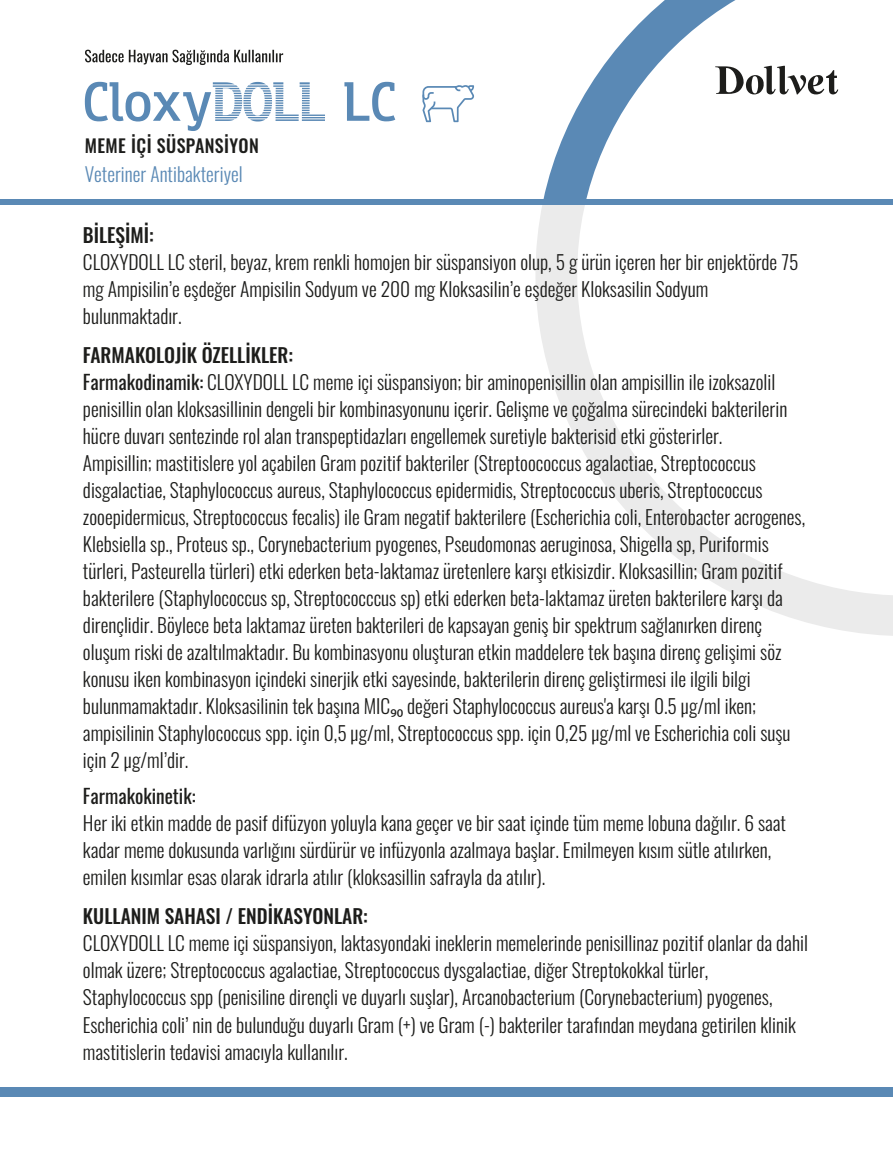
<style>
.page{position:relative;width:893px;height:1149px;background:#fff}
.page>*{position:absolute;margin:0;border:0;box-sizing:border-box;transform-origin:0 0}
.t1{font:64.5px "Eirik Raude";color:#5a89b5}
.t2{font:300 19.5px/27px "Oswald";color:#1d1d1b}
.t3{font:500 19.5px "Oswald";color:#1d1d1b}
.t4{font:300 19.5px "Oswald";color:#5a89b5}
.t5{font:19.5px "Oswald";color:#1d1d1b}
.t6{font:500 18px "Oswald";letter-spacing:.025em;color:#1d1d1b}
.s1{font-weight:500}
.s2{font-weight:400}
.s3{font-family:"Myriad Pro";font-weight:400}
</style>
<div class="page">
<svg style="left:422px;top:85px;width:52px;height:37px"></svg>
<svg style="left:213px;top:82px;width:112px;height:39px"></svg>
<svg style="left:85px;top:50px;width:198px;height:15px"></svg>
<svg style="left:543px;top:0;width:296px;height:199px"></svg>
<svg style="left:535px;top:204px;width:358px;height:432px"></svg>
<div style="left:0;top:1086px;width:893px;height:10px;background:#5a89b5"></div>
<div style="left:0;top:199px;width:893px;height:5px;background:#5a89b5"></div>
<h1 class="t1" style="left:83px;top:61px;width:131px">Cloxy</h1>
<h1 class="t1" style="left:343px;top:61px;width:55px">LC</h1>
<p class="t6" style="left:85px;top:130px;width:175px">MEME İÇİ SÜSPANSİYON</p>
<p class="t4" style="left:85px;top:157px;width:159px">Veteriner Antibakteriyel</p>
<p class="t3" style="left:83px;top:217px;width:72px">BİLEŞİMİ:</p>
<p class="t2" style="left:83px;top:246px;width:717px">CLOXYDOLL LC steril, beyaz, krem renkli homojen bir süspansiyon olup, 5 g ürün içeren her bir enjektörde 75 mg Ampisilin’e eşdeğer Ampisilin Sodyum ve 200 mg Kloksasilin’e eşdeğer Kloksasilin Sodyum bulunmaktadır.</p>
<p class="t2" style="left:83px;top:339px;width:724px"><span class="s1">FARMAKOLOJİK ÖZELLİKLER:<br></span><span class="s2">Farmakodinamik:</span> CLOXYDOLL LC meme içi süspansiyon; bir aminopenisillin olan ampisillin ile izoksazolil penisillin olan kloksasillinin dengeli bir kombinasyonunu içerir. Gelişme ve çoğalma sürecindeki bakterilerin hücre duvarı sentezinde rol alan transpeptidazları engellemek suretiyle bakterisid etki gösterirler.<br>Ampisillin; mastitislere yol açabilen Gram pozitif bakteriler (Streptoococcus agalactiae, Streptococcus disgalactiae, Staphylococcus aureus, Staphylococcus epidermidis, Streptococcus uberis, Streptococcus zooepidermicus, Streptococcus fecalis) ile Gram negatif bakterilere (Escherichia coli, Enterobacter acrogenes, Klebsiella sp., Proteus sp., Corynebacterium pyogenes, Pseudomonas aeruginosa, Shigella sp, Puriformis türleri, Pasteurella türleri) etki ederken beta-laktamaz üretenlere karşı etkisizdir. Kloksasillin; Gram pozitif bakterilere (Staphylococcus sp, Streptococccus sp) etki ederken beta-laktamaz üreten bakterilere karşı da dirençlidir. Böylece beta laktamaz üreten bakterileri de kapsayan geniş bir spektrum sağlanırken direnç oluşum riski de azaltılmaktadır. Bu kombinasyonu oluşturan etkin maddelere tek başına direnç gelişimi söz konusu iken kombinasyon içindeki sinerjik etki sayesinde, bakterilerin direnç geliştirmesi ile ilgili bilgi bulunmamaktadır. Kloksasilinin tek başına MIC<span class="s3">90</span> değeri Staphylococcus aureus'a karşı 0.5 µg/ml iken; ampisilinin Staphylococcus spp. için 0,5 µg/ml, Streptococcus spp. için 0,25 µg/ml ve Escherichia coli suşu için 2 µg/ml’dir.</p>
<p class="t5" style="left:83px;top:778px;width:114px">Farmakokinetik:</p>
<p class="t2" style="left:83px;top:807px;width:705px">Her iki etkin madde de pasif difüzyon yoluyla kana geçer ve bir saat içinde tüm meme lobuna dağılır. 6 saat kadar meme dokusunda varlığını sürdürür ve infüzyonla azalmaya başlar. Emilmeyen kısım sütle atılırken, emilen kısımlar esas olarak idrarla atılır (kloksasillin safrayla da atılır).</p>
<p class="t3" style="left:83px;top:898px;width:287px">KULLANIM SAHASI / ENDİKASYONLAR:</p>
<p class="t2" style="left:83px;top:927px;width:726px">CLOXYDOLL LC meme içi süspansiyon, laktasyondaki ineklerin memelerinde penisillinaz pozitif olanlar da dahil olmak üzere; Streptococcus agalactiae, Streptococcus dysgalactiae, diğer Streptokokkal türler, Staphylococcus spp (penisiline dirençli ve duyarlı suşlar), Arcanobacterium (Corynebacterium) pyogenes, Escherichia coli’ nin de bulunduğu duyarlı Gram (+) ve Gram (-) bakteriler tarafından meydana getirilen klinik mastitislerin tedavisi amacıyla kullanılır.</p>
</div>
